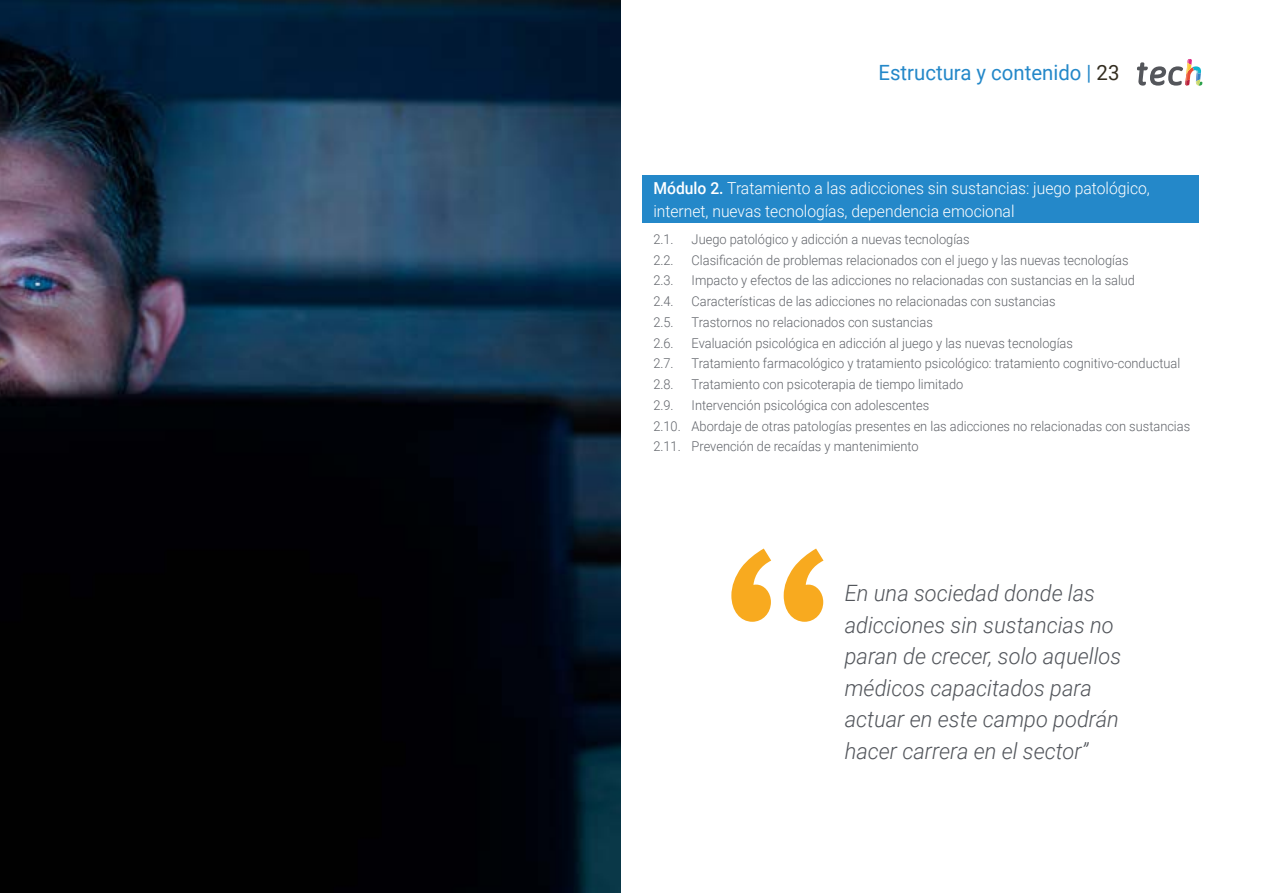
<style>
.page{position:relative;width:1263px;height:893px;background:#fff}
.page>*{position:absolute;margin:0;border:0;box-sizing:border-box;transform-origin:0 0}
.t1{font:italic 300 22.5px/31.5px "Roboto";color:#52555b}
.t2{font:21px "Roboto";color:#2488c9}
.t3{font:300 16.5px/22.5px "Roboto";color:#fff;scale:.95 1}
.t4{font:300 13.5px/20.7px "Roboto";color:#61646a;scale:.95 1}
.s1{color:#332d20}
.s2{font-weight:500}
</style>
<div class="page">
<img style="left:0;top:0;width:621px;height:893px">
<svg style="left:731px;top:549px;width:92px;height:73px"></svg>
<svg style="left:1137px;top:59px;width:65px;height:27px"></svg>
<div style="left:642px;top:175px;width:557px;height:48px;background:#2488c9"></div>
<h2 class="t2" style="left:878px;top:57px;width:242px">Estructura y contenido | <span class="s1">23</span></h2>
<p class="t3" style="left:653px;top:176px;width:524px"><span class="s2">Módulo 2.</span> Tratamiento a las adicciones sin sustancias: juego patológico, internet, nuevas tecnologías, dependencia emocional</p>
<p class="t4" style="left:653px;top:228px;width:23px">2.1.</p>
<p class="t4" style="left:692px;top:228px;width:294px">Juego patológico y adicción a nuevas tecnologías</p>
<p class="t4" style="left:653px;top:249px;width:23px">2.2.</p>
<p class="t4" style="left:692px;top:249px;width:461px">Clasificación de problemas relacionados con el juego y las nuevas tecnologías</p>
<p class="t4" style="left:653px;top:270px;width:23px">2.3.</p>
<p class="t4" style="left:692px;top:270px;width:468px">Impacto y efectos de las adicciones no relacionadas con sustancias en la salud</p>
<p class="t4" style="left:653px;top:290px;width:23px">2.4.</p>
<p class="t4" style="left:692px;top:290px;width:384px">Características de las adicciones no relacionadas con sustancias</p>
<p class="t4" style="left:653px;top:311px;width:23px">2.5.</p>
<p class="t4" style="left:692px;top:311px;width:255px">Trastornos no relacionados con sustancias</p>
<p class="t4" style="left:653px;top:332px;width:23px">2.6.</p>
<p class="t4" style="left:692px;top:332px;width:403px">Evaluación psicológica en adicción al juego y las nuevas tecnologías</p>
<p class="t4" style="left:653px;top:353px;width:23px">2.7.</p>
<p class="t4" style="left:692px;top:353px;width:516px">Tratamiento farmacológico y tratamiento psicológico: tratamiento cognitivo-conductual</p>
<p class="t4" style="left:653px;top:373px;width:23px">2.8.</p>
<p class="t4" style="left:692px;top:373px;width:288px">Tratamiento con psicoterapia de tiempo limitado</p>
<p class="t4" style="left:653px;top:394px;width:23px">2.9.</p>
<p class="t4" style="left:653px;top:394px;width:567px;text-indent:38px">Intervención psicológica con adolescentes<br>2.10. Abordaje de otras patologías presentes en las adicciones no relacionadas con sustancias<br>2.11. Prevención de recaídas y mantenimiento</p>
<h1 class="t1" style="left:845px;top:576px;width:278px">En una sociedad donde las adicciones sin sustancias no paran de crecer, solo aquellos médicos capacitados para actuar en este campo podrán hacer carrera en el sector”</h1>
</div>
